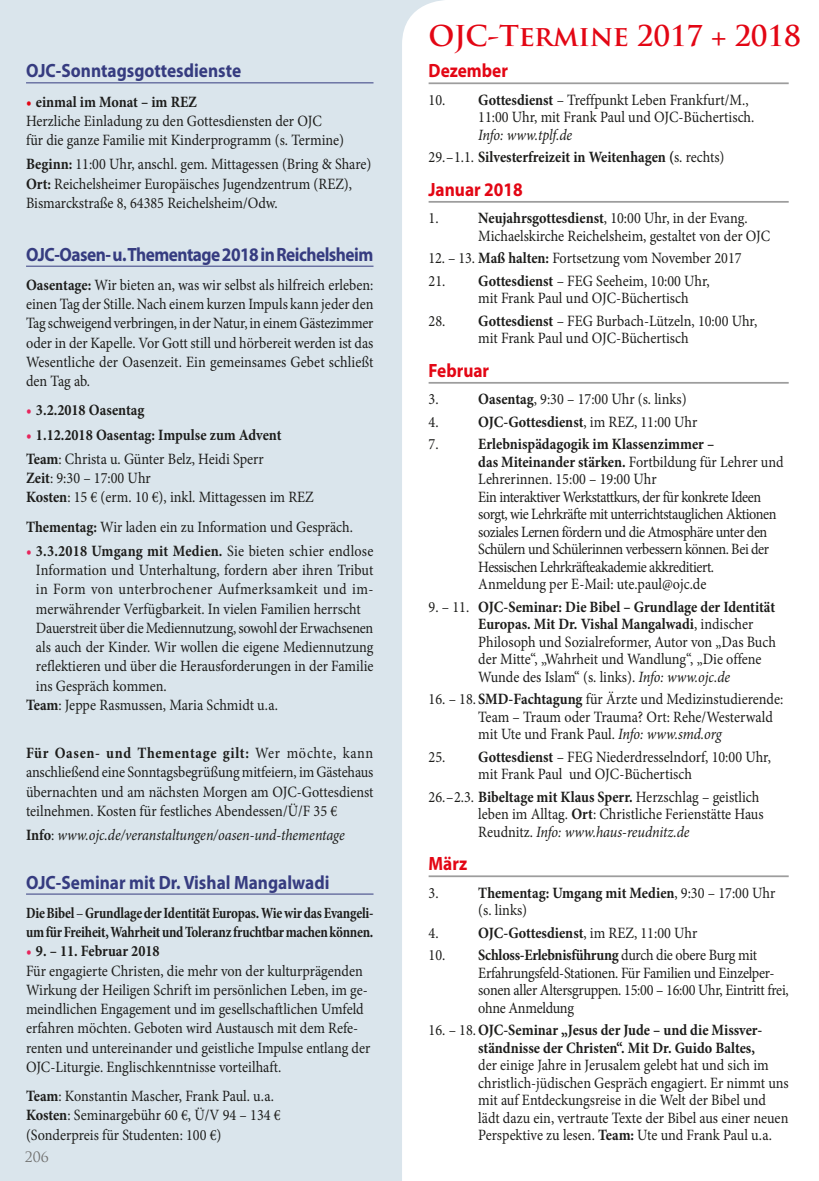
<style>
.page{position:relative;width:819px;height:1181px;background:#dae5ec}
.page>*{position:absolute;margin:0;border:0;box-sizing:border-box;transform-origin:0 0}
.t1{font:700 28px "Trajan Pro";letter-spacing:-.01em;color:#e30614}
.t2{font:700 19.25px "Myriad Pro";color:#363c80;scale:.9 1}
.t3{font:700 19.25px "Myriad Pro";letter-spacing:-.03em;color:#363c80;scale:.9 1}
.t4{font:700 19.25px "Myriad Pro";color:#e30614;scale:.9 1}
.t5{font:15.75px/19.2px "Minion Pro";letter-spacing:-.005em;color:#1d1d1b;scale:.9 1}
.t6{font:700 15.75px/17.5px "Minion Pro";color:#1d1d1b;scale:.9 1}
.t7{font:15.75px/17.5px "Minion Pro";letter-spacing:-.03em;color:#1d1d1b;scale:.9 1}
.t8{font:700 condensed 15.75px/19.2px "Minion Pro";letter-spacing:-.015em;color:#1d1d1b;scale:.9 1}
.t9{font:italic 15.75px "Minion Pro";letter-spacing:-.005em;color:#1d1d1b;scale:.9 1}
.t10{font:15.75px "Minion Pro";letter-spacing:.025em;color:#1d1d1b;scale:.9 1}
.t11{font:14px "Trajan Pro";color:#70706f}
.s1{font-weight:700;color:#e30614}
.s2{font-weight:700}
.s3{color:#e7255c}
.s4{font-weight:400}
.s5{font-weight:700;font-style:normal}
.s6{font-style:normal}
.s7{font-weight:400;font-stretch:normal}
.s8{font-weight:700;color:#e7255c}
.s9{font-weight:400;font-style:italic}
.s10{font-style:italic}
</style>
<div class="page">
<div style="left:402px;top:0;width:417px;height:1181px;background:#fff"></div>
<svg style="left:818px;top:812px;width:1px;height:369px"></svg>
<hr style="left:26px;top:82px;width:347px;height:1px;background:#363c80">
<hr style="left:26px;top:266px;width:347px;height:1px;background:#363c80">
<hr style="left:26px;top:893px;width:347px;height:1px;background:#363c80">
<hr style="left:428px;top:82px;width:360px;height:2px;background:#9d9d9d">
<hr style="left:428px;top:201px;width:360px;height:2px;background:#9d9d9d">
<hr style="left:428px;top:382px;width:360px;height:2px;background:#9d9d9d">
<hr style="left:428px;top:875px;width:360px;height:2px;background:#9d9d9d">
<p class="t2" style="left:26px;top:58px;width:240px">OJC-Sonntagsgottesdienste</p>
<p class="t5" style="left:26px;top:92px;width:355px"><span class="s1">•</span> <span class="s2">einmal im Monat – im REZ<br></span>Herzliche Einladung zu den Gottesdiensten der OJC<br>für die ganze Familie mit Kinderprogramm (s. Termine)</p>
<p class="t5" style="left:26px;top:155px;width:385px"><span class="s2">Beginn:</span> 11:00 Uhr, anschl. gem. Mittagessen (Bring &amp; Share)<br><span class="s2">Ort:</span> Reichelsheimer Europäisches Jugendzentrum (REZ),<br>Bismarckstraße 8, 64385 Reichelsheim/Odw.</p>
<p class="t3" style="left:26px;top:242px;width:387px">OJC-Oasen- u. Thementage 2018 in Reichelsheim</p>
<p class="t5" style="left:26px;top:275px;width:387px;text-align:justify"><span class="s2">Oasentage:</span> Wir bieten an, was wir selbst als hilfreich erleben: einen Tag der Stille. Nach einem kurzen Impuls kann jeder den Tag schweigend verbringen, in der Natur, in einem Gästezimmer oder in der Kapelle. Vor Gott still und hörbereit werden ist das Wesentliche der Oasenzeit. Ein gemeinsames Gebet schließt den Tag ab.</p>
<p class="t6" style="left:26px;top:401px;width:133px"><span class="s3">•</span> 3.2.2018 Oasentag</p>
<p class="t6" style="left:26px;top:422px;width:285px;line-height:24.2px"><span class="s3">•</span> 1.12.2018 Oasentag: Impulse zum Advent<br>Team<span class="s4">: Christa u. Günter Belz, Heidi Sperr</span></p>
<p class="t5" style="left:26px;top:468px;width:321px"><span class="s2">Zeit</span>: 9:30 – 17:00 Uhr<br><span class="s2">Kosten</span>: 15 € (erm. 10 €), inkl. Mittagessen im REZ</p>
<p class="t5" style="left:26px;top:517px;width:365px"><span class="s2">Thementag:</span> Wir laden ein zu Information und Gespräch.</p>
<p class="t6" style="left:26px;top:542px;width:387px"><span class="s3">•</span> 3.3.2018 Umgang mit Medien. <span class="s4">Sie bieten schier endlose</span></p>
<p class="t5" style="left:36px;top:560px;width:376px">Information und Unterhaltung, fordern aber ihren Tribut</p>
<p class="t10" style="left:36px;top:578px;width:376px">in Form von unterbrochener Aufmerksamkeit und im-</p>
<p class="t5" style="left:36px;top:599px;width:362px">merwährender Verfügbarkeit. In vielen Familien herrscht</p>
<p class="t5" style="left:36px;top:618px;width:376px">Dauerstreit über die Mediennutzung, sowohl der Erwachsenen</p>
<p class="t5" style="left:36px;top:637px;width:376px">als auch der Kinder. Wir wollen die eigene Mediennutzung</p>
<p class="t5" style="left:36px;top:657px;width:376px">reflektieren und über die Herausforderungen in der Familie</p>
<p class="t5" style="left:36px;top:676px;width:147px">ins Gespräch kommen.</p>
<p class="t5" style="left:26px;top:695px;width:281px"><span class="s2">Team</span>: Jeppe Rasmussen, Maria Schmidt u.a.</p>
<p class="t5" style="left:26px;top:743px;width:387px;text-align:justify"><span class="s2">Für Oasen- und Thementage gilt:</span> Wer möchte, kann anschließend eine Sonntagsbegrüßung mitfeiern, im Gästehaus übernachten und am nächsten Morgen am OJC-Gottesdienst teilnehmen. Kosten für festliches Abendessen/Ü/F 35 €</p>
<p class="t9" style="left:26px;top:824px;width:355px"><span class="s5">Info</span><span class="s6">:</span> www.ojc.de/veranstaltungen/oasen-und-thementage</p>
<p class="t2" style="left:26px;top:869px;width:338px">OJC-Seminar mit Dr. Vishal Mangalwadi</p>
<p class="t8" style="left:26px;top:903px;width:387px">Die Bibel <span class="s7">–</span> Grundlage der Identität Europas. Wie wir das Evangeli&shy;um für Freiheit, Wahrheit und Toleranz fruchtbar machen können.</p>
<p class="t5" style="left:26px;top:941px;width:384px"><span class="s8">•</span> <span class="s2">9. – 11. Februar 2018<br></span>Für engagierte Christen, die mehr von der kulturprägenden Wirkung der Heiligen Schrift im persönlichen Leben, im ge&shy;meindlichen Engagement und im gesellschaftlichen Umfeld erfahren möchten. Geboten wird Austausch mit dem Refe&shy;renten und untereinander und geistliche Impulse entlang der OJC-Liturgie. Englischkenntnisse vorteilhaft.</p>
<p class="t5" style="left:26px;top:1086px;width:284px"><span class="s2">Team</span>: Konstantin Mascher, Frank Paul. u.a.<br><span class="s2">Kosten</span>: Seminargebühr 60 €, Ü/V 94 – 134 € (Sonderpreis für Studenten: 100 €)</p>
<p class="t11" style="left:25px;top:1147px;width:25px">206</p>
<h1 class="t1" style="left:428px;top:18px;width:374px">OJC-Termine 2017 + 2018</h1>
<p class="t4" style="left:428px;top:58px;width:90px">Dezember</p>
<p class="t5" style="left:478px;top:91px;width:308px;line-height:17.5px;text-indent:-50px">10. <span class="s2">Gottesdienst</span> – Treffpunkt Leben Frankfurt/M.,<br>11:00 Uhr, mit Frank Paul und OJC-Büchertisch.</p>
<p class="t6" style="left:428px;top:123px;width:330px;line-height:22.4px;text-indent:50px"><span class="s9">Info: www.tplf.de<br></span><span class="s4">29.–1.1.</span> Silvesterfreizeit in Weitenhagen (<span class="s4">s. rechts)</span></p>
<p class="t4" style="left:428px;top:177px;width:106px">Januar 2018</p>
<p class="t5" style="left:428px;top:209px;width:13px">1.</p>
<p class="t5" style="left:478px;top:210px;width:326px;line-height:17.5px"><span class="s2">Neujahrsgottesdienst</span>, 10:00 Uhr, in der Evang.<br>Michaelskirche Reichelsheim, gestaltet von der OJC</p>
<p class="t5" style="left:428px;top:249px;width:349px">12. – 13. <span class="s2">Maß halten:</span> Fortsetzung vom November 2017</p>
<p class="t5" style="left:478px;top:272px;width:259px;line-height:17.5px;text-indent:-50px">21. <span class="s2">Gottesdienst</span> – FEG Seeheim, 10:00 Uhr, mit Frank Paul und OJC-Büchertisch</p>
<p class="t5" style="left:478px;top:312px;width:311px;line-height:17.5px;text-indent:-50px">28. <span class="s2">Gottesdienst</span> – FEG Burbach-Lützeln, 10:00 Uhr, mit Frank Paul und OJC-Büchertisch</p>
<p class="t4" style="left:428px;top:358px;width:69px">Februar</p>
<p class="t5" style="left:428px;top:390px;width:13px">3.</p>
<p class="t5" style="left:478px;top:390px;width:233px"><span class="s2">Oasentag</span>, 9:30 – 17:00 Uhr (s. links)</p>
<p class="t5" style="left:428px;top:412px;width:13px">4.</p>
<p class="t6" style="left:478px;top:413px;width:245px">OJC-Gottesdienst<span class="s4">, im REZ, 11:00 Uhr</span></p>
<p class="t5" style="left:428px;top:435px;width:13px">7.</p>
<p class="t7" style="left:478px;top:436px;width:341px"><span class="s2">Erlebnispädagogik im Klassenzimmer –<br>das Miteinander stärken.</span> Fortbildung für Lehrer und Lehrerinnen. 15:00 – 19:00 Uhr<br>Ein interaktiver Werkstattkurs, der für konkrete Ideen sorgt, wie Lehrkräfte mit unterrichtstauglichen Aktionen soziales Lernen fördern und die Atmosphäre unter den Schülern und Schülerinnen verbessern können. Bei der Hessischen Lehrkräfteakademie akkreditiert.<br>Anmeldung per E-Mail: ute.paul@ojc.de</p>
<p class="t5" style="left:478px;top:598px;width:332px;line-height:17.5px;text-indent:-50px">9. – 11. <span class="s2">OJC-Seminar: Die Bibel – Grundlage der Identität Europas. Mit Dr. Vishal Mangalwadi</span>, indischer Philosoph und Sozialreformer, Autor von „Das Buch der Mitte“, „Wahrheit und Wandlung“, „Die offene Wunde des Islam“ (s. links). <span class="s10">Info: www.ojc.de</span></p>
<p class="t5" style="left:478px;top:690px;width:340px;line-height:17.5px;text-indent:-50px">16. – 18. <span class="s2">SMD-Fachtagung</span> für Ärzte und Medizinstudierende:<br>Team – Traum oder Trauma? Ort: Rehe/Westerwald mit Ute und Frank Paul. <span class="s10">Info: www.smd.org</span></p>
<p class="t5" style="left:478px;top:748px;width:326px;line-height:17.5px;text-indent:-50px">25. <span class="s2">Gottesdienst</span> – FEG Niederdresselndorf, 10:00 Uhr, mit Frank Paul und OJC-Büchertisch</p>
<p class="t5" style="left:478px;top:788px;width:318px;line-height:17.5px;text-indent:-50px">26.–2.3. <span class="s2">Bibeltage mit Klaus Sperr.</span> Herzschlag – geistlich leben im Alltag. <span class="s2">Ort</span>: Christliche Ferienstätte Haus<br>Reudnitz. <span class="s10">Info: www.haus-reudnitz.de</span></p>
<p class="t4" style="left:428px;top:851px;width:44px">März</p>
<p class="t5" style="left:428px;top:883px;width:13px">3.</p>
<p class="t6" style="left:478px;top:884px;width:331px">Thementag: Umgang mit Medien<span class="s4">, 9:30 – 17:00 Uhr (s. links)</span></p>
<p class="t5" style="left:428px;top:923px;width:13px">4.</p>
<p class="t6" style="left:478px;top:924px;width:245px">OJC-Gottesdienst<span class="s4">, im REZ, 11:00 Uhr</span></p>
<p class="t5" style="left:478px;top:946px;width:346px;line-height:17.5px;text-indent:-50px">10. <span class="s2">Schloss-Erlebnisführung</span> durch die obere Burg mit Erfahrungsfeld-Stationen. Für Familien und Einzelper&shy;sonen aller Altersgruppen. 15:00 – 16:00 Uhr, Eintritt frei, ohne Anmeldung</p>
<p class="t6" style="left:478px;top:1021px;width:317px;text-indent:-50px"><span class="s4">16. – 18.</span>OJC-Seminar „Jesus der Jude – und die Missver&shy;ständnisse der Christen“. Mit Dr. Guido Baltes,</p>
<p class="t5" style="left:478px;top:1056px;width:346px;line-height:17.5px">der einige Jahre in Jerusalem gelebt hat und sich im christlich-jüdischen Gespräch engagiert. Er nimmt uns mit auf Entdeckungsreise in die Welt der Bibel und lädt dazu ein, vertraute Texte der Bibel aus einer neuen Perspektive zu lesen. <span class="s2">Team:</span> Ute und Frank Paul u.a.</p>
</div>
